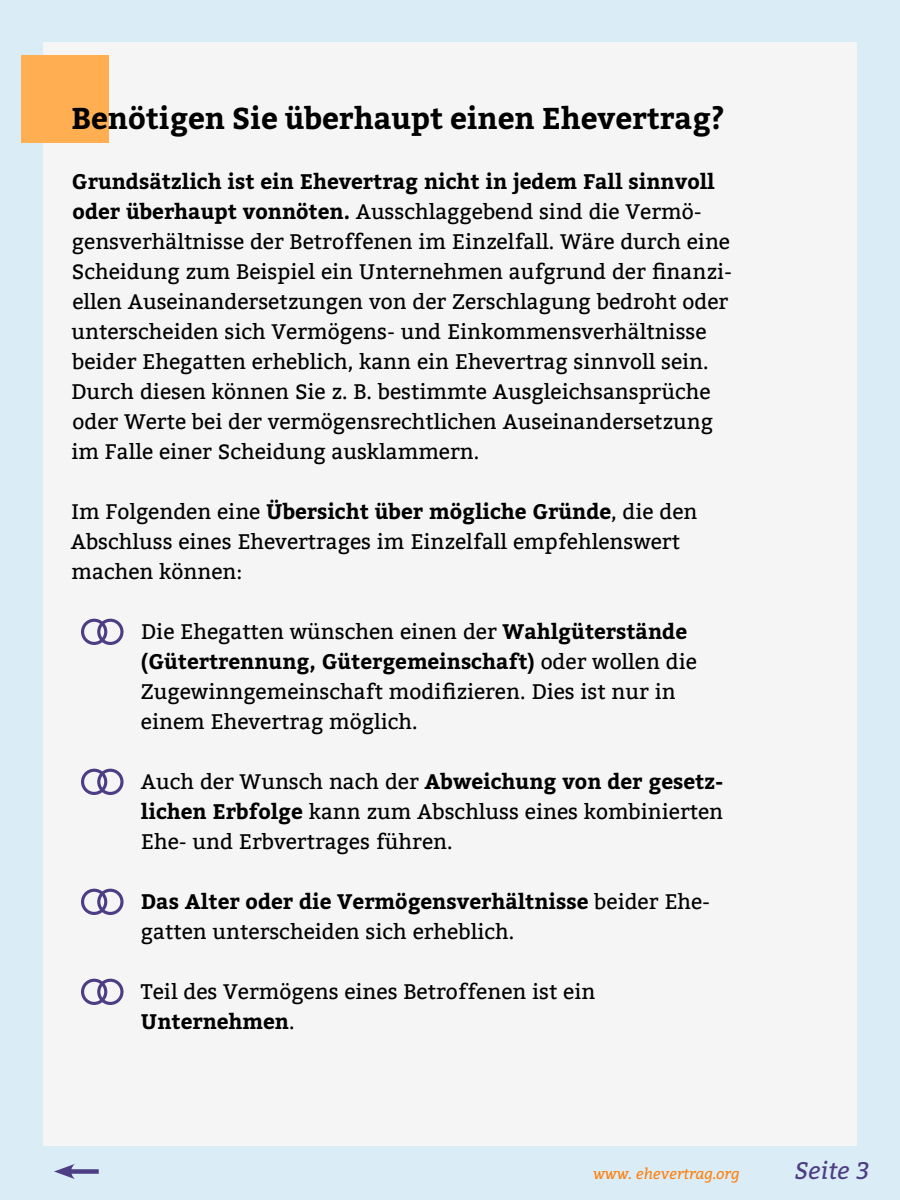
<style>
.page{position:relative;width:900px;height:1200px;background:#daedf7}
.page>*{position:absolute;margin:0;border:0;box-sizing:border-box;transform-origin:0 0}
.t1{font:700 30px "Bitter";color:#000}
.t2{font:italic 24px "Bitter";color:#4d3d84}
.t3{font:21px/30px "Bitter";color:#000}
.t4{font:italic 15px "Bitter";color:#ff7f0b}
.s1{font-weight:700}
</style>
<div class="page">
<div style="left:43px;top:42px;width:814px;height:1103px;background:#f5f5f5"></div>
<div style="left:22px;top:55px;width:87px;height:88px;background:#ffae52"></div>
<div style="left:81px;top:619px;width:26px;height:26px;border:3px solid #4d3d84;border-radius:50%"></div>
<div style="left:97px;top:619px;width:27px;height:26px;border:3px solid #4d3d84;border-radius:50%"></div>
<div style="left:81px;top:769px;width:26px;height:26px;border:3px solid #4d3d84;border-radius:50%"></div>
<div style="left:97px;top:769px;width:27px;height:26px;border:3px solid #4d3d84;border-radius:50%"></div>
<div style="left:81px;top:889px;width:26px;height:26px;border:3px solid #4d3d84;border-radius:50%"></div>
<div style="left:97px;top:889px;width:27px;height:26px;border:3px solid #4d3d84;border-radius:50%"></div>
<div style="left:81px;top:979px;width:26px;height:26px;border:3px solid #4d3d84;border-radius:50%"></div>
<div style="left:97px;top:979px;width:27px;height:26px;border:3px solid #4d3d84;border-radius:50%"></div>
<div style="left:67px;top:1169px;width:32px;height:5px;background:#4d3d84"></div>
<svg style="left:54px;top:1164px;width:21px;height:15px"></svg>
<h1 class="t1" style="left:71px;top:100px;width:655px">Benötigen Sie überhaupt einen Ehevertrag?</h1>
<p class="t3" style="left:71px;top:167px;width:662px"><span class="s1">Grundsätzlich ist ein Ehevertrag nicht in jedem Fall sinnvoll oder überhaupt vonnöten.</span> Ausschlaggebend sind die Vermö&shy;gensverhältnisse der Betroffenen im Einzelfall. Wäre durch eine Scheidung zum Beispiel ein Unternehmen aufgrund der finanzi&shy;ellen Auseinandersetzungen von der Zerschlagung bedroht oder unterscheiden sich Vermögens- und Einkommensverhältnisse beider Ehegatten erheblich, kann ein Ehevertrag sinnvoll sein.<br>Durch diesen können Sie z. B. bestimmte Ausgleichsansprüche oder Werte bei der vermögensrechtlichen Auseinandersetzung im Falle einer Scheidung ausklammern.</p>
<p class="t3" style="left:71px;top:497px;width:628px">Im Folgenden eine <span class="s1">Übersicht über mögliche Gründe</span>, die den<br>Abschluss eines Ehevertrages im Einzelfall empfehlenswert machen können:</p>
<p class="t3" style="left:141px;top:617px;width:557px">Die Ehegatten wünschen einen der <span class="s1">Wahlgüterstände (Gütertrennung, Gütergemeinschaft)</span> oder wollen die Zugewinngemeinschaft modifizieren. Dies ist nur in einem Ehevertrag möglich.</p>
<p class="t3" style="left:141px;top:767px;width:584px;text-align:justify">Auch der Wunsch nach der <span class="s1">Abweichung von der gesetz&shy;lichen Erbfolge</span> kann zum Abschluss eines kombinierten Ehe- und Erbvertrages führen.</p>
<p class="t3" style="left:141px;top:887px;width:571px"><span class="s1">Das Alter oder die Vermögensverhältnisse</span> beider Ehe&shy;gatten unterscheiden sich erheblich.</p>
<p class="t3" style="left:141px;top:977px;width:456px">Teil des Vermögens eines Betroffenen ist ein<br><span class="s1">Unternehmen</span>.</p>
<p class="t4" style="left:593px;top:1163px;width:148px">www. ehevertrag.org</p>
<p class="t2" style="left:794px;top:1153px;width:77px">Seite 3</p>
</div>
